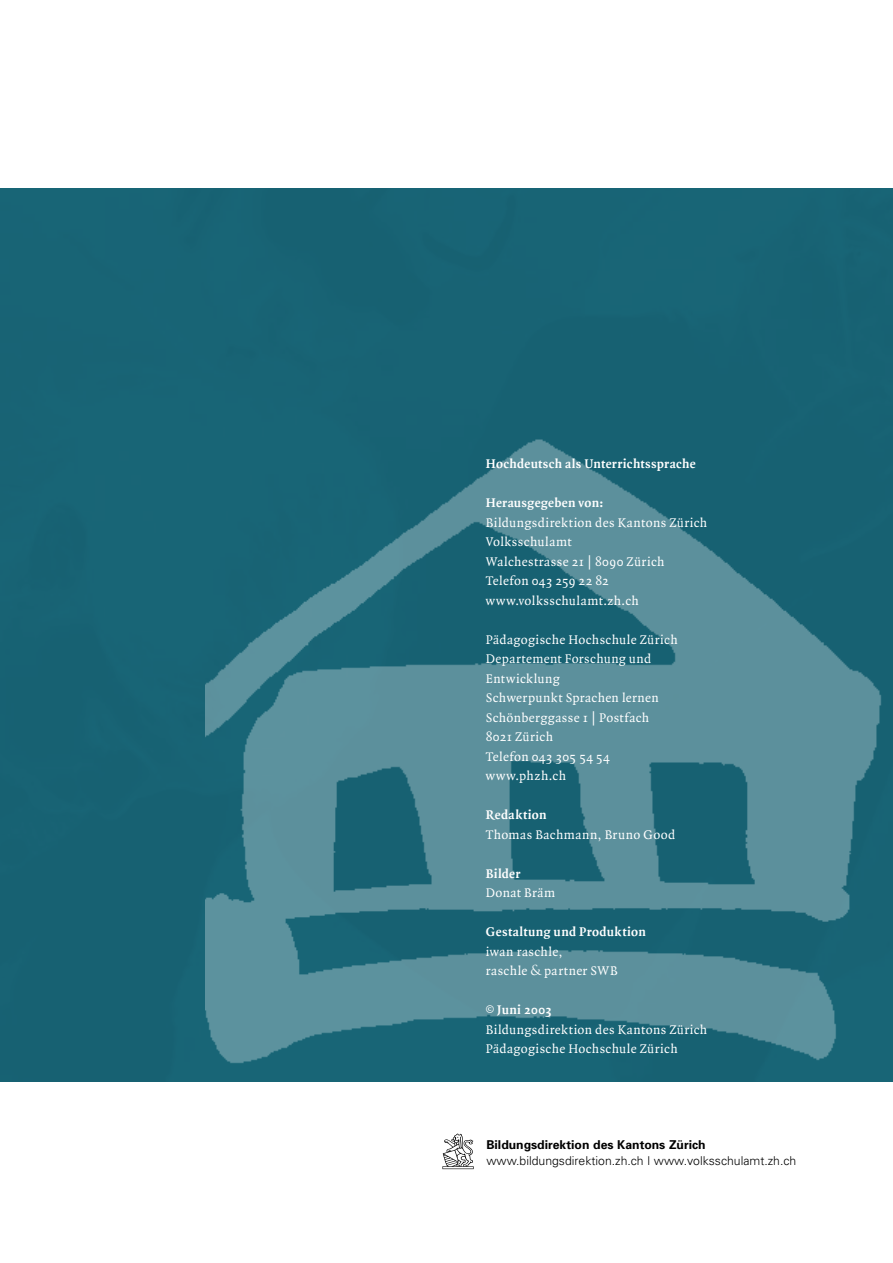
<style>
.page{position:relative;width:893px;height:1263px;background:#fff}
.page>*{position:absolute;margin:0;border:0;box-sizing:border-box;transform-origin:0 0}
.t1{font:13.5px/19.5px "Quadraat";letter-spacing:.025em;color:#fff}
.t2{font:700 13.5px "Quadraat";letter-spacing:.02em;color:#fff}
.t3{font:300 12.15px "Univers";color:#000}
.t4{font:700 12.15px "Univers";color:#000}
.s1{font-family:"Trajan"}
</style>
<div class="page">
<svg style="left:442px;top:1134px;width:32px;height:35px"></svg>
<div style="left:0;top:189px;width:893px;height:892px;background:#186374"></div>
<img style="left:206px;top:435px;width:681px;height:636px">
<p class="t2" style="left:486px;top:456px;width:211px">Hochdeutsch als Unterrichtssprache</p>
<p class="t2" style="left:486px;top:495px;width:119px">Herausgegeben von:</p>
<p class="t1" style="left:486px;top:513px;width:223px">Bildungsdirektion des Kantons Zürich<br>Volksschulamt<br>Walchestrasse 21 | 8090 Zürich<br>Telefon 043 259 22 82 www.volksschulamt.zh.ch</p>
<p class="t1" style="left:486px;top:630px;width:193px">Pädagogische Hochschule Zürich<br>Departement Forschung und<br>Entwicklung<br>Schwerpunkt Sprachen lernen<br>Schönberggasse 1 | Postfach<br>8021 Zürich<br>Telefon 043 305 54 54 www.phzh.ch</p>
<p class="t2" style="left:486px;top:807px;width:62px">Redaktion</p>
<p class="t1" style="left:486px;top:825px;width:191px">Thomas Bachmann, Bruno Good</p>
<p class="t2" style="left:486px;top:866px;width:36px">Bilder</p>
<p class="t1" style="left:486px;top:883px;width:71px">Donat Bräm</p>
<p class="t2" style="left:486px;top:924px;width:161px">Gestaltung und Produktion</p>
<p class="t1" style="left:486px;top:942px;width:134px">iwan raschle,<br>raschle <span class="s1">&amp;</span> partner SWB</p>
<p class="t2" style="left:486px;top:1002px;width:68px">© Juni 2003</p>
<p class="t1" style="left:486px;top:1020px;width:223px">Bildungsdirektion des Kantons Zürich<br>Pädagogische Hochschule Zürich</p>
<p class="t4" style="left:486px;top:1137px;width:221px">Bildungsdirektion des Kantons Zürich</p>
<p class="t3" style="left:486px;top:1153px;width:311px">www.bildungsdirektion.zh.ch | www.volksschulamt.zh.ch</p>
</div>
